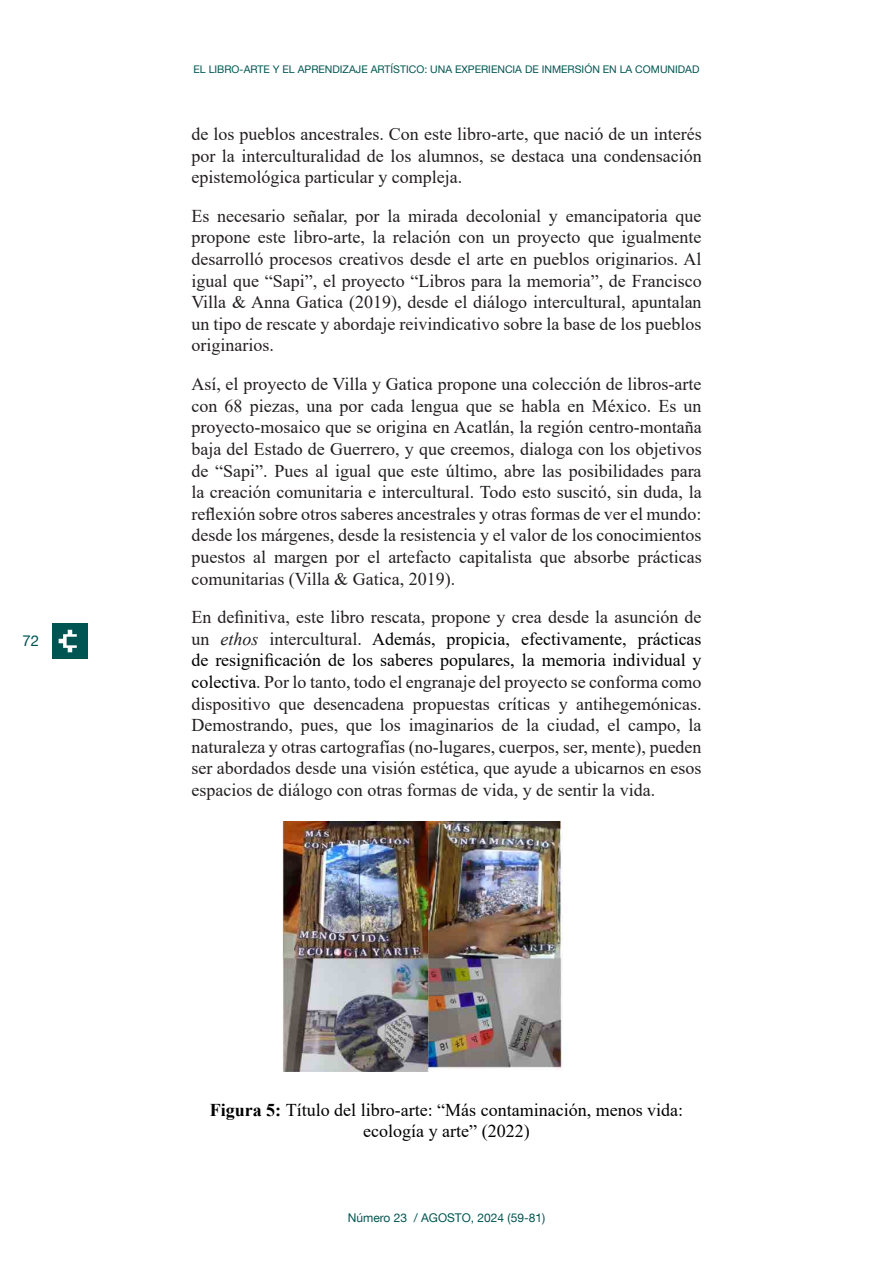
<style>
.page{position:relative;width:893px;height:1263px;background:#fff}
.page>*{position:absolute;margin:0;border:0;box-sizing:border-box;transform-origin:0 0}
.t1{font:18px/21.6px "Times New Roman";color:#231f20;text-align:justify}
.t2{font:18px/21.6px "Times New Roman";color:#000;text-align:center}
.t3{font:15px "Helvetica Neue LT Com";color:#005551}
.t4{font:12px "Helvetica Neue LT Com";color:#005551}
.t5{font:10.5px "Helvetica Neue LT Com";color:#005551}
.s1{font-style:italic}
.s2{color:#000}
.s3{font-weight:700}
</style>
<div class="page">
<div style="left:52px;top:623px;width:35px;height:35px;background:#005451"></div>
<svg style="left:59px;top:630px;width:18px;height:22px"></svg>
<img style="left:282px;top:822px;width:281px;height:250px">
<p class="t3" style="left:22px;top:631px;width:18px">72</p>
<p class="t5" style="left:193px;top:63px;width:507px">EL LIBRO-ARTE Y EL APRENDIZAJE ARTÍSTICO: UNA EXPERIENCIA DE INMERSIÓN EN LA COMUNIDAD</p>
<p class="t1" style="left:191px;top:123px;width:512px">de los pueblos ancestrales. Con este libro-arte, que nació de un interés por la interculturalidad de los alumnos, se destaca una condensación epistemológica particular y compleja.</p>
<p class="t1" style="left:191px;top:204px;width:512px">Es necesario señalar, por la mirada decolonial y emancipatoria que propone este libro-arte, la relación con un proyecto que igualmente desarrolló procesos creativos desde el arte en pueblos originarios. Al igual que “Sapi”, el proyecto “Libros para la memoria”, de Francisco Villa &amp; Anna Gatica (2019), desde el diálogo intercultural, apuntalan un tipo de rescate y abordaje reivindicativo sobre la base de los pueblos originarios.</p>
<p class="t1" style="left:191px;top:373px;width:512px">Así, el proyecto de Villa y Gatica propone una colección de libros-arte con 68 piezas, una por cada lengua que se habla en México. Es un proyecto-mosaico que se origina en Acatlán, la región centro-montaña baja del Estado de Guerrero, y que creemos, dialoga con los objetivos de “Sapi”. Pues al igual que este último, abre las posibilidades para la creación comunitaria e intercultural. Todo esto suscitó, sin duda, la reflexión sobre otros saberes ancestrales y otras formas de ver el mundo: desde los márgenes, desde la resistencia y el valor de los conocimientos puestos al margen por el artefacto capitalista que absorbe prácticas comunitarias (Villa &amp; Gatica, 2019).</p>
<p class="t1" style="left:191px;top:606px;width:512px">En definitiva, este libro rescata, propone y crea desde la asunción de un <span class="s1">ethos</span> intercultural. <span class="s2">Además, propicia, efectivamente, prácticas de resignificación de los saberes populares, la memoria individual y colectiva</span>. Por lo tanto, todo el engranaje del proyecto se conforma como dispositivo que desencadena propuestas críticas y antihegemónicas.<br>Demostrando, pues, que los imaginarios de la ciudad, el campo, la naturaleza y otras cartografías (no-lugares, cuerpos, ser, mente), pueden ser abordados desde una visión estética, que ayude a ubicarnos en esos espacios de diálogo con otras formas de vida, y de sentir la vida.</p>
<p class="t2" style="left:210px;top:1098px;width:475px"><span class="s3">Figura 5:</span> Título del libro-arte: “Más contaminación, menos vida: ecología y arte” (2022)</p>
<p class="t4" style="left:348px;top:1211px;width:199px">Número 23 / AGOSTO, 2024 (59-81)</p>
</div>
